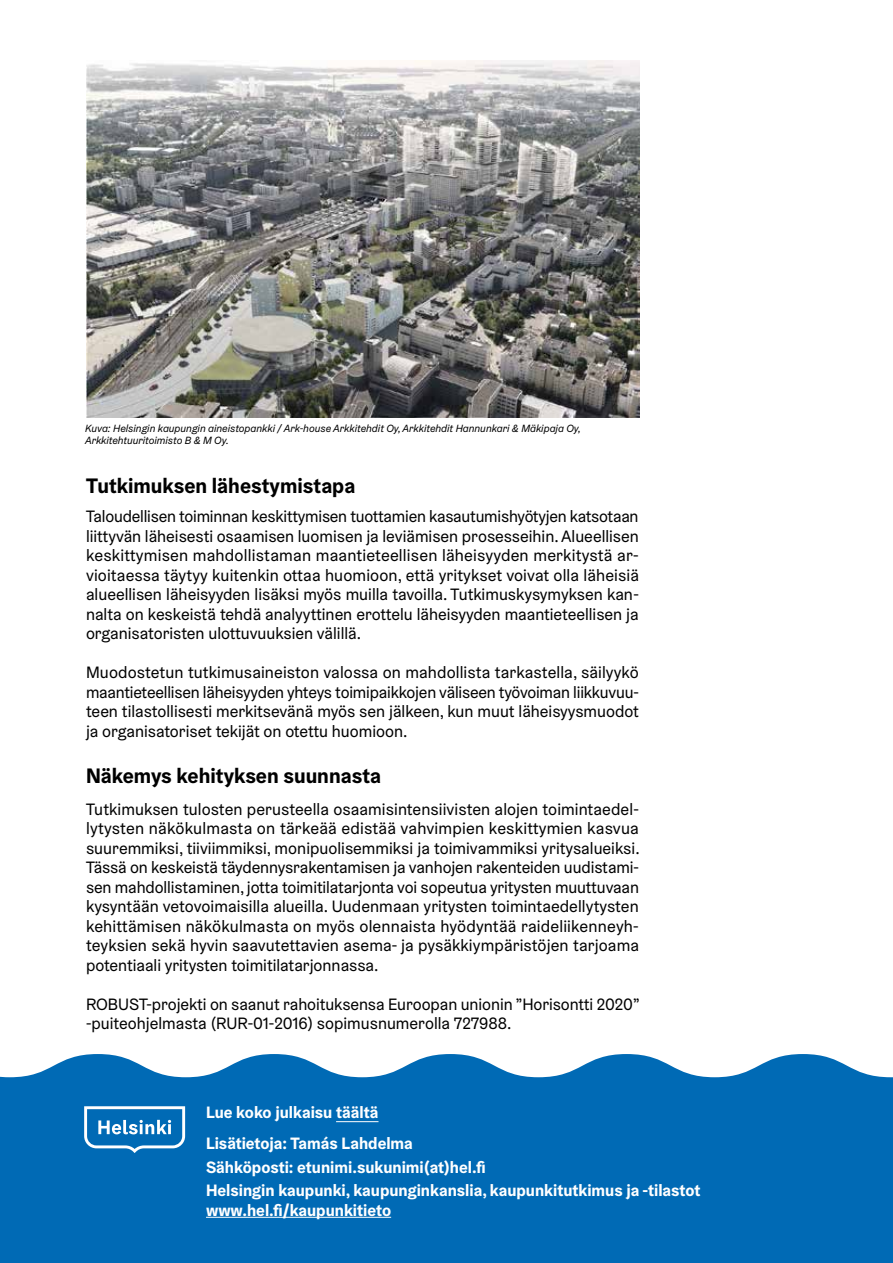
<style>
.page{position:relative;width:893px;height:1263px;background:#fff}
.page>*{position:absolute;margin:0;border:0;box-sizing:border-box;transform-origin:0 0}
.Otsikko_14pt{font:700 21px "Helsinki Grotesk";color:#000}
.Leipis{font:16.5px/19.5px "Helsinki Grotesk";color:#000;text-align:justify}
.Leipis-2{font:700 16.5px/19.5px "Helsinki Grotesk";color:#fff}
.Kuvion_ja_taulukon_l{font:italic 10.5px/12px "Helsinki Grotesk";color:#000}
</style>
<div class="page">
<div style="left:0;top:1054px;width:893px;height:209px;background:#006ab5"></div>
<svg style="left:84px;top:1106px;width:101px;height:47px"></svg>
<hr style="left:206px;top:1217px;width:185px;height:1px;background:#fff">
<hr style="left:336px;top:1121px;width:42px;height:1px;background:#fff">
<img style="left:86px;top:61px;width:553px;height:356px">
<p class="Kuvion_ja_taulukon_l" style="left:85px;top:422px;width:497px">Kuva: Helsingin kaupungin aineistopankki / Ark-house Arkkitehdit Oy, Arkkitehdit Hannunkari &amp; Mäkipaja Oy,<br>Arkkitehtuuritoimisto B &amp; M Oy.</p>
<p class="Otsikko_14pt" style="left:86px;top:472px;width:271px">Tutkimuksen lähestymistapa</p>
<p class="Leipis" style="left:86px;top:506px;width:554px">Taloudellisen toiminnan keskittymisen tuottamien kasautumishyötyjen katsotaan liittyvän läheisesti osaamisen luomisen ja leviämisen prosesseihin. Alueellisen keskittymisen mahdollistaman maantieteellisen läheisyyden merkitystä ar&shy;vioitaessa täytyy kuitenkin ottaa huomioon, että yritykset voivat olla läheisiä alueellisen läheisyyden lisäksi myös muilla tavoilla. Tutkimuskysymyksen kan&shy;nalta on keskeistä tehdä analyyttinen erottelu läheisyyden maantieteellisen ja organisatoristen ulottuvuuksien välillä.</p>
<p class="Leipis" style="left:86px;top:662px;width:554px">Muodostetun tutkimusaineiston valossa on mahdollista tarkastella, säilyykö maantieteellisen läheisyyden yhteys toimipaikkojen väliseen työvoiman liikkuvuu&shy;teen tilastollisesti merkitsevänä myös sen jälkeen, kun muut läheisyysmuodot ja organisatoriset tekijät on otettu huomioon.</p>
<p class="Otsikko_14pt" style="left:86px;top:762px;width:297px">Näkemys kehityksen suunnasta</p>
<p class="Leipis" style="left:86px;top:799px;width:555px">Tutkimuksen tulosten perusteella osaamisintensiivisten alojen toimintaedel&shy;lytysten näkökulmasta on tärkeää edistää vahvimpien keskittymien kasvua suuremmiksi, tiiviimmiksi, monipuolisemmiksi ja toimivammiksi yritysalueiksi.<br>Tässä on keskeistä täydennysrakentamisen ja vanhojen rakenteiden uudistami&shy;sen mahdollistaminen, jotta toimitilatarjonta voi sopeutua yritysten muuttuvaan kysyntään vetovoimaisilla alueilla. Uudenmaan yritysten toimintaedellytysten kehittämisen näkökulmasta on myös olennaista hyödyntää raideliikenneyh&shy;teyksien sekä hyvin saavutettavien asema- ja pysäkkiympäristöjen tarjoama potentiaali yritysten toimitilatarjonnassa.</p>
<p class="Leipis" style="left:86px;top:994px;width:555px">ROBUST-projekti on saanut rahoituksensa Euroopan unionin ”Horisontti 2020” -puiteohjelmasta (RUR-01-2016) sopimusnumerolla 727988.</p>
<p class="Leipis-2" style="left:206px;top:1103px;width:174px">Lue koko julkaisu täältä</p>
<p class="Leipis-2" style="left:206px;top:1133px;width:208px">Lisätietoja: Tamás Lahdelma</p>
<p class="Leipis-2" style="left:206px;top:1157px;width:281px">Sähköposti: etunimi.sukunimi(at)hel.fi</p>
<p class="Leipis-2" style="left:206px;top:1180px;width:496px">Helsingin kaupunki, kaupunginkanslia, kaupunkitutkimus ja -tilastot www.hel.fi/kaupunkitieto</p>
</div>
